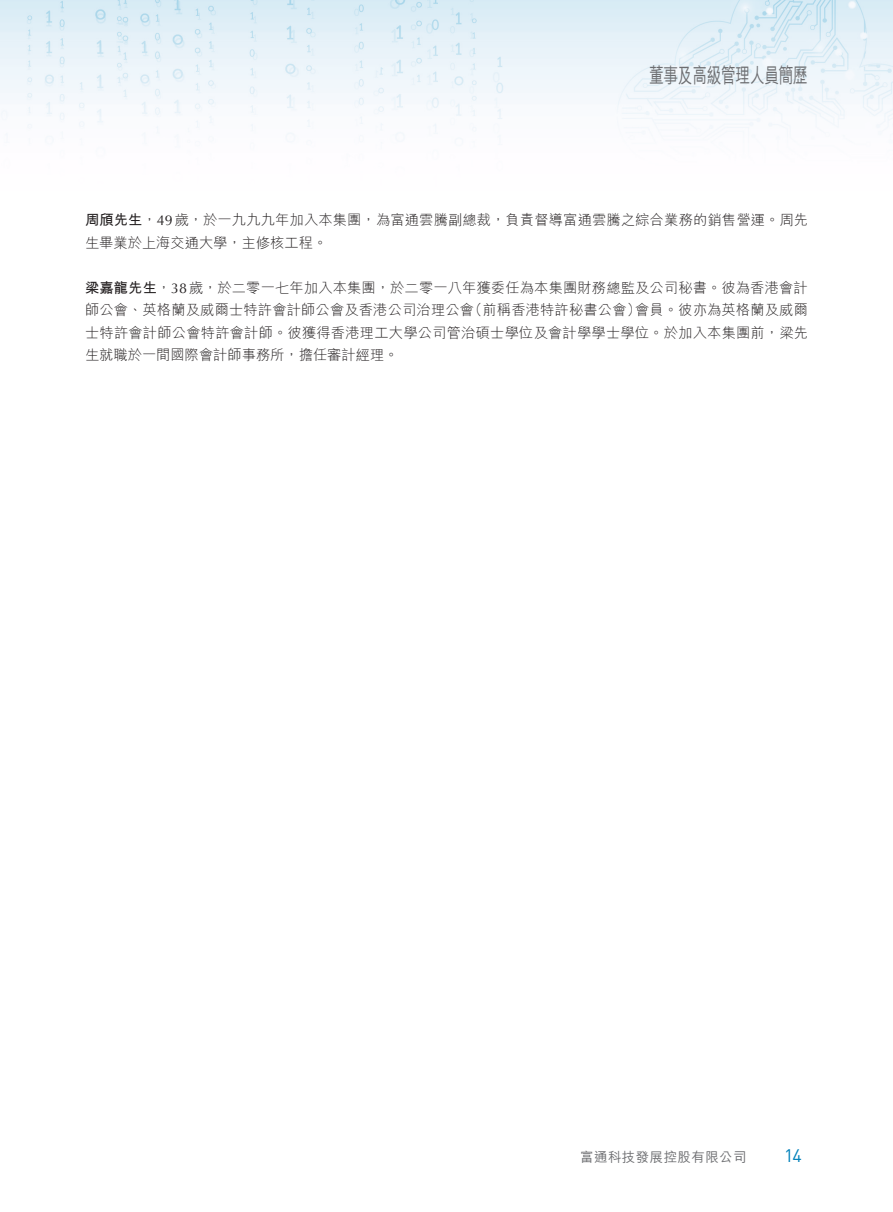
<style>
.page{position:relative;width:893px;height:1212px;background:#fff}
.page>*{position:absolute;margin:0;border:0;box-sizing:border-box;transform-origin:0 0}
.t1{font:500 21px "M Hei HK";letter-spacing:-.02em;color:#6c6d70;scale:.7 1}
.t2{font:18px "DINOT";color:#0081bb}
.t3{font:300 14.25px/22.5px "M Hei HK";letter-spacing:.01em;color:#231f20}
.t4{font:500 13.5px "M Hei HK";letter-spacing:.03em;color:#6c6d70}
.s1{font-weight:700}
.s2{font-family:"Optima LT Std";font-weight:400}
</style>
<div class="page">
<img style="left:0;top:0;width:893px;height:142px">
<h1 class="t1" style="left:649px;top:60px;width:228px">董事及高級管理人員簡歷</h1>
<p class="t3" style="left:85px;top:209px;width:725px"><span class="s1">周頎先生</span>，<span class="s2">49</span>歲，於一九九九年加入本集團，為富通雲騰副總裁，負責督導富通雲騰之綜合業務的銷售營運。周先生畢業於上海交通大學，主修核工程。</p>
<p class="t3" style="left:85px;top:276px;width:724px;text-align:right"><span class="s1">梁嘉龍先生</span>，<span class="s2">38</span>歲，於二零一七年加入本集團，於二零一八年獲委任為本集團財務總監及公司秘書。彼為香港會計會員。彼亦為英格蘭及威爾</p>
<p class="t3" style="left:85px;top:299px;width:724px">師公會、英格蘭及威爾士特許會計師公會及香港公司治理公會<br>士特許會計師公會特許會計師。彼獲得香港理工大學公司管治碩士學位及會計學學士學位。於加入本集團前，梁先生就職於一間國際會計師事務所，擔任審計經理。</p>
<p class="t3" style="left:468px;top:299px;width:174px">（前稱香港特許秘書公會）</p>
<p class="t4" style="left:580px;top:1147px;width:168px">富通科技發展控股有限公司</p>
<p class="t2" style="left:784px;top:1142px;width:19px">14</p>
</div>
